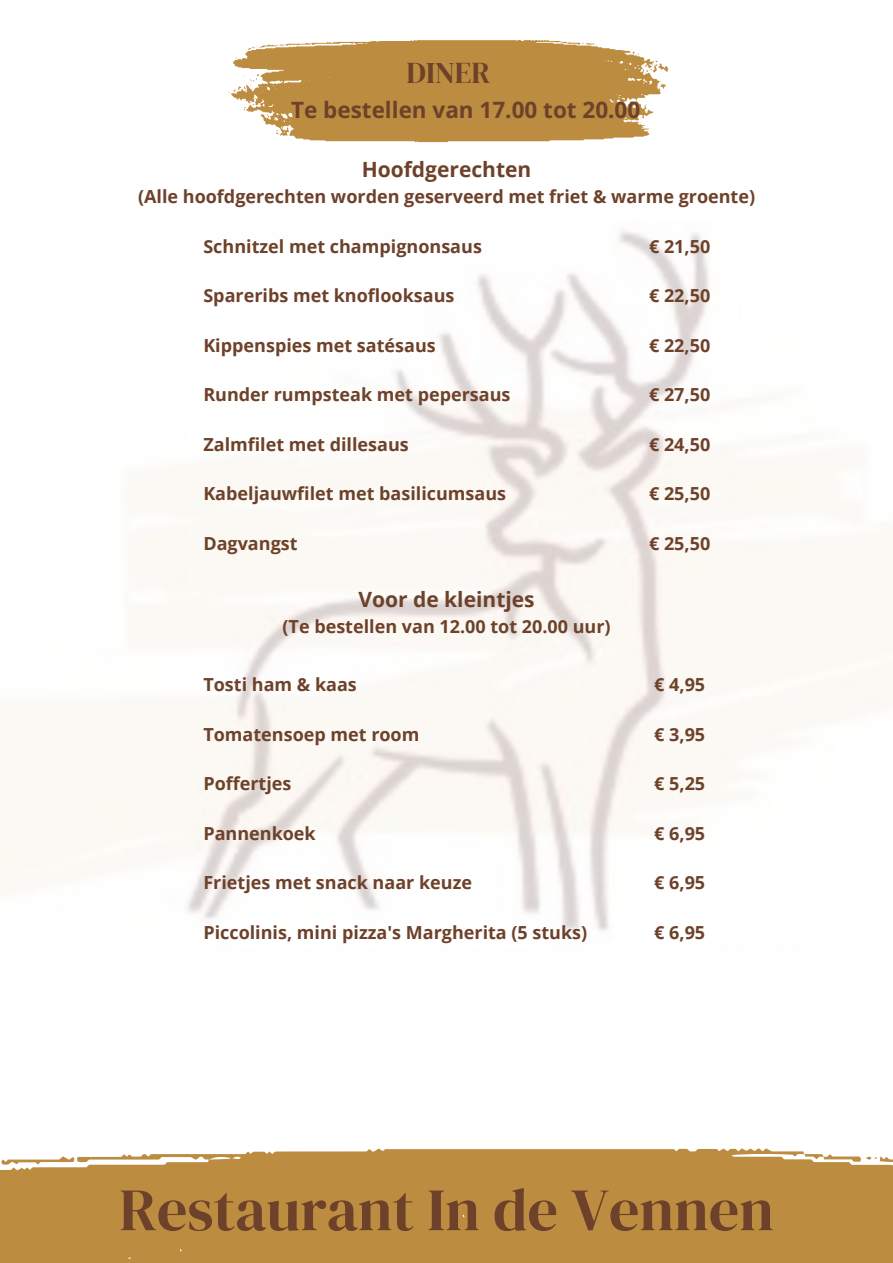
<style>
.page{position:relative;width:893px;height:1263px;background:#fff}
.page>*{position:absolute;margin:0;border:0;box-sizing:border-box;transform-origin:0 0}
.t1{font:60px "DM Serif Display";color:#6d412a}
.t2{font:30px "DM Serif Display";color:#6d412a}
.t3{font:700 22.5px "Open Sans";color:#6d412a}
.t4{font:700 21px "Open Sans";color:#6d412a}
.t5{font:700 18px "Open Sans";color:#6d412a}
</style>
<div class="page">
<svg style="left:228px;top:40px;width:440px;height:102px;background:#c7a05f"></svg>
<div style="left:0;top:1148px;width:893px;height:115px;background:#bc8d40"></div>
<svg style="left:1px;top:1156px;width:74px;height:8px"></svg>
<svg style="left:804px;top:1154px;width:89px;height:8px"></svg>
<p class="t2" style="left:407px;top:52px;width:85px">DINER</p>
<p class="t3" style="left:291px;top:94px;width:351px">Te bestellen van 17.00 tot 20.00</p>
<p class="t4" style="left:362px;top:155px;width:171px">Hoofdgerechten</p>
<p class="t5" style="left:138px;top:183px;width:618px">(Alle hoofdgerechten worden geserveerd met friet &amp; warme groente)</p>
<p class="t5" style="left:203px;top:233px;width:280px">Schnitzel met champignonsaus</p>
<p class="t5" style="left:203px;top:283px;width:252px">Spareribs met knoflooksaus</p>
<p class="t5" style="left:203px;top:332px;width:234px">Kippenspies met satésaus</p>
<p class="t5" style="left:203px;top:382px;width:309px">Runder rumpsteak met pepersaus</p>
<p class="t5" style="left:203px;top:431px;width:207px">Zalmfilet met dillesaus</p>
<p class="t5" style="left:203px;top:481px;width:304px">Kabeljauwfilet met basilicumsaus</p>
<p class="t5" style="left:203px;top:530px;width:96px">Dagvangst</p>
<p class="t4" style="left:358px;top:585px;width:178px">Voor de kleintjes</p>
<p class="t5" style="left:282px;top:613px;width:330px">(Te bestellen van 12.00 tot 20.00 uur)</p>
<h2 class="t5" style="left:649px;top:233px;width:63px">€ 21,50</h2>
<p class="t5" style="left:649px;top:283px;width:63px">€ 22,50</p>
<p class="t5" style="left:649px;top:332px;width:63px">€ 22,50</p>
<p class="t5" style="left:649px;top:382px;width:63px">€ 27,50</p>
<p class="t5" style="left:649px;top:431px;width:63px">€ 24,50</p>
<p class="t5" style="left:649px;top:481px;width:63px">€ 25,50</p>
<p class="t5" style="left:649px;top:530px;width:63px">€ 25,50</p>
<p class="t5" style="left:203px;top:672px;width:155px">Tosti ham &amp; kaas</p>
<p class="t5" style="left:203px;top:722px;width:218px">Tomatensoep met room</p>
<p class="t5" style="left:203px;top:771px;width:90px">Poffertjes</p>
<p class="t5" style="left:203px;top:821px;width:114px">Pannenkoek</p>
<p class="t5" style="left:203px;top:870px;width:270px">Frietjes met snack naar keuze</p>
<p class="t5" style="left:203px;top:920px;width:385px">Piccolinis, mini pizza's Margherita (5 stuks)</p>
<p class="t5" style="left:654px;top:672px;width:52px">€ 4,95</p>
<p class="t5" style="left:654px;top:722px;width:52px">€ 3,95</p>
<p class="t5" style="left:654px;top:771px;width:52px">€ 5,25</p>
<p class="t5" style="left:654px;top:821px;width:52px">€ 6,95</p>
<p class="t5" style="left:654px;top:870px;width:52px">€ 6,95</p>
<p class="t5" style="left:654px;top:920px;width:52px">€ 6,95</p>
<p class="t1" style="left:119px;top:1168px;width:656px">Restaurant In de Vennen</p>
</div>
